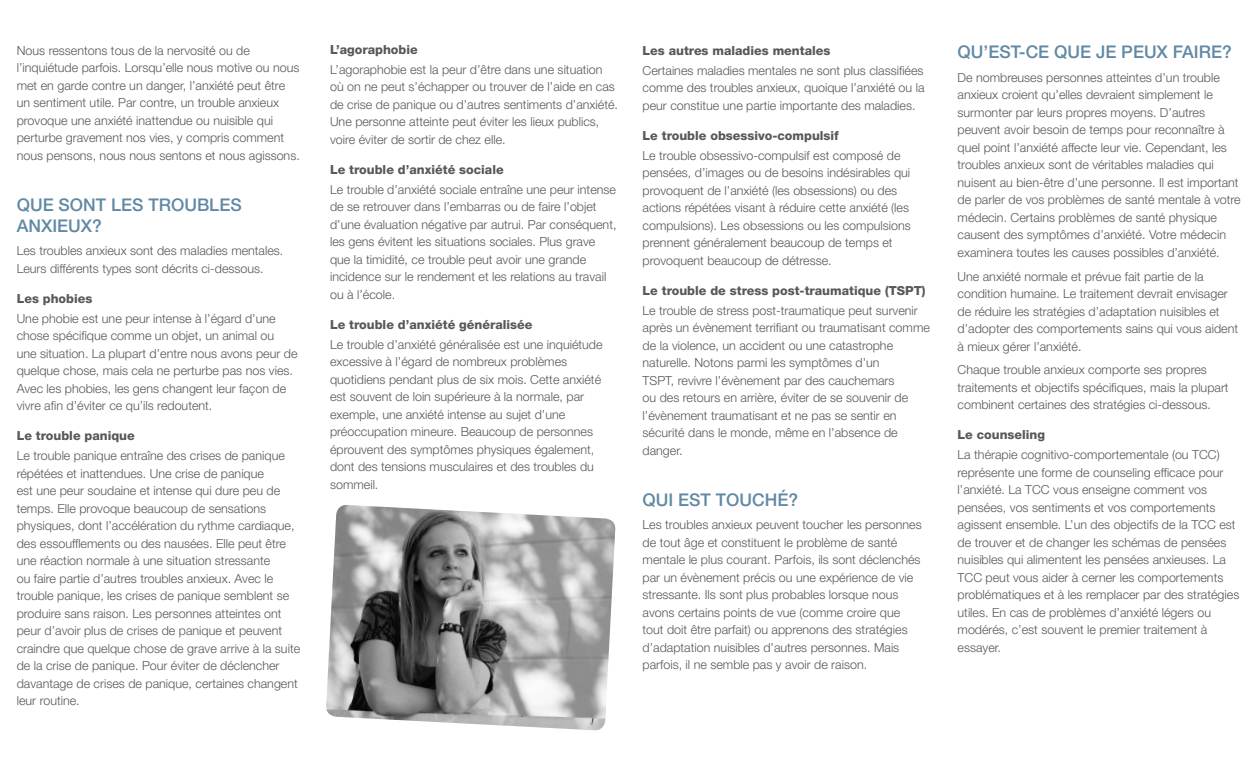
<style>
.page{position:relative;width:1260px;height:765px;background:#fff}
.page>*{position:absolute;margin:0;border:0;box-sizing:border-box;transform-origin:0 0}
.Heading{font:500 17.5px/21px "Helvetica Neue LT Std";color:#6189a5}
.Body_text{font:300 12.5px/17.5px "Helvetica Neue LT Std";color:#57585a}
.Subheading{font:800 12.5px "Helvetica Neue LT Std";color:#57585a}
</style>
<div class="page">
<img style="left:326px;top:505px;width:290px;height:226px">
<p class="Body_text" style="left:17px;top:41px;width:285px">Nous ressentons tous de la nervosité ou de l’inquiétude parfois. Lorsqu’elle nous motive ou nous met en garde contre un danger, l’anxiété peut être un sentiment utile. Par contre, un trouble anxieux provoque une anxiété inattendue ou nuisible qui perturbe gravement nos vies, y compris comment nous pensons, nous nous sentons et nous agissons.</p>
<p class="Heading" style="left:17px;top:194px;width:226px">QUE SONT LES TROUBLES<br>ANXIEUX?</p>
<p class="Body_text" style="left:17px;top:242px;width:268px">Les troubles anxieux sont des maladies mentales.<br>Leurs différents types sont décrits ci-dessous.</p>
<p class="Subheading" style="left:17px;top:291px;width:77px">Les phobies</p>
<p class="Body_text" style="left:17px;top:309px;width:282px">Une phobie est une peur intense à l’égard d’une chose spécifique comme un objet, un animal ou<br>une situation. La plupart d’entre nous avons peur de quelque chose, mais cela ne perturbe pas nos vies.<br>Avec les phobies, les gens changent leur façon de vivre afin d’éviter ce qu’ils redoutent.</p>
<p class="Subheading" style="left:17px;top:428px;width:120px">Le trouble panique</p>
<p class="Body_text" style="left:17px;top:447px;width:285px">Le trouble panique entraîne des crises de panique répétées et inattendues. Une crise de panique<br>est une peur soudaine et intense qui dure peu de temps. Elle provoque beaucoup de sensations physiques, dont l’accélération du rythme cardiaque, des essoufflements ou des nausées. Elle peut être une réaction normale à une situation stressante<br>ou faire partie d’autres troubles anxieux. Avec le trouble panique, les crises de panique semblent se produire sans raison. Les personnes atteintes ont peur d’avoir plus de crises de panique et peuvent craindre que quelque chose de grave arrive à la suite de la crise de panique. Pour éviter de déclencher davantage de crises de panique, certaines changent leur routine.</p>
<p class="Subheading" style="left:330px;top:42px;width:89px">L’agoraphobie</p>
<p class="Body_text" style="left:330px;top:60px;width:289px">L’agoraphobie est la peur d’être dans une situation où on ne peut s’échapper ou trouver de l’aide en cas de crise de panique ou d’autres sentiments d’anxiété.<br>Une personne atteinte peut éviter les lieux publics, voire éviter de sortir de chez elle.</p>
<p class="Subheading" style="left:330px;top:162px;width:175px">Le trouble d’anxiété sociale</p>
<p class="Body_text" style="left:330px;top:180px;width:288px">Le trouble d’anxiété sociale entraîne une peur intense de se retrouver dans l’embarras ou de faire l’objet d’une évaluation négative par autrui. Par conséquent, les gens évitent les situations sociales. Plus grave que la timidité, ce trouble peut avoir une grande incidence sur le rendement et les relations au travail ou à l’école.</p>
<p class="Subheading" style="left:330px;top:317px;width:204px">Le trouble d’anxiété généralisée</p>
<p class="Body_text" style="left:330px;top:335px;width:274px">Le trouble d’anxiété généralisée est une inquiétude excessive à l’égard de nombreux problèmes quotidiens pendant plus de six mois. Cette anxiété est souvent de loin supérieure à la normale, par exemple, une anxiété intense au sujet d’une préoccupation mineure. Beaucoup de personnes éprouvent des symptômes physiques également, dont des tensions musculaires et des troubles du sommeil.</p>
<p class="Subheading" style="left:643px;top:43px;width:189px">Les autres maladies mentales</p>
<p class="Body_text" style="left:643px;top:61px;width:283px;text-align:justify">Certaines maladies mentales ne sont plus classifiées comme des troubles anxieux, quoique l’anxiété ou la peur constitue une partie importante des maladies.</p>
<p class="Subheading" style="left:643px;top:128px;width:198px">Le trouble obsessivo-compulsif</p>
<p class="Body_text" style="left:643px;top:146px;width:270px">Le trouble obsessivo-compulsif est composé de pensées, d’images ou de besoins indésirables qui provoquent de l’anxiété (les obsessions) ou des actions répétées visant à réduire cette anxiété (les compulsions). Les obsessions ou les compulsions prennent généralement beaucoup de temps et provoquent beaucoup de détresse.</p>
<p class="Subheading" style="left:643px;top:283px;width:284px">Le trouble de stress post-traumatique (TSPT)</p>
<p class="Body_text" style="left:643px;top:301px;width:289px">Le trouble de stress post-traumatique peut survenir après un évènement terrifiant ou traumatisant comme de la violence, un accident ou une catastrophe naturelle. Notons parmi les symptômes d’un<br>TSPT, revivre l’évènement par des cauchemars<br>ou des retours en arrière, éviter de se souvenir de l’évènement traumatisant et ne pas se sentir en sécurité dans le monde, même en l’absence de danger.</p>
<p class="Heading" style="left:643px;top:489px;width:157px">QUI EST TOUCHÉ?</p>
<p class="Body_text" style="left:643px;top:516px;width:281px">Les troubles anxieux peuvent toucher les personnes de tout âge et constituent le problème de santé mentale le plus courant. Parfois, ils sont déclenchés par un évènement précis ou une expérience de vie stressante. Ils sont plus probables lorsque nous avons certains points de vue (comme croire que tout doit être parfait) ou apprenons des stratégies d’adaptation nuisibles d’autres personnes. Mais parfois, il ne semble pas y avoir de raison.</p>
<p class="Heading" style="left:958px;top:41px;width:276px">QU’EST-CE QUE JE PEUX FAIRE?</p>
<p class="Body_text" style="left:958px;top:68px;width:285px">De nombreuses personnes atteintes d’un trouble anxieux croient qu’elles devraient simplement le surmonter par leurs propres moyens. D’autres peuvent avoir besoin de temps pour reconnaître à quel point l’anxiété affecte leur vie. Cependant, les troubles anxieux sont de véritables maladies qui nuisent au bien-être d’une personne. Il est important de parler de vos problèmes de santé mentale à votre médecin. Certains problèmes de santé physique causent des symptômes d’anxiété. Votre médecin examinera toutes les causes possibles d’anxiété.</p>
<p class="Body_text" style="left:958px;top:267px;width:282px">Une anxiété normale et prévue fait partie de la condition humaine. Le traitement devrait envisager de réduire les stratégies d’adaptation nuisibles et d’adopter des comportements sains qui vous aident à mieux gérer l’anxiété.</p>
<p class="Body_text" style="left:958px;top:361px;width:273px">Chaque trouble anxieux comporte ses propres traitements et objectifs spécifiques, mais la plupart combinent certaines des stratégies ci-dessous.</p>
<p class="Subheading" style="left:958px;top:428px;width:89px">Le counseling</p>
<p class="Body_text" style="left:958px;top:446px;width:283px">La thérapie cognitivo-comportementale (ou TCC) représente une forme de counseling efficace pour l’anxiété. La TCC vous enseigne comment vos pensées, vos sentiments et vos comportements agissent ensemble. L’un des objectifs de la TCC est de trouver et de changer les schémas de pensées nuisibles qui alimentent les pensées anxieuses. La TCC peut vous aider à cerner les comportements problématiques et à les remplacer par des stratégies utiles. En cas de problèmes d’anxiété légers ou modérés, c’est souvent le premier traitement à essayer.</p>
</div>
